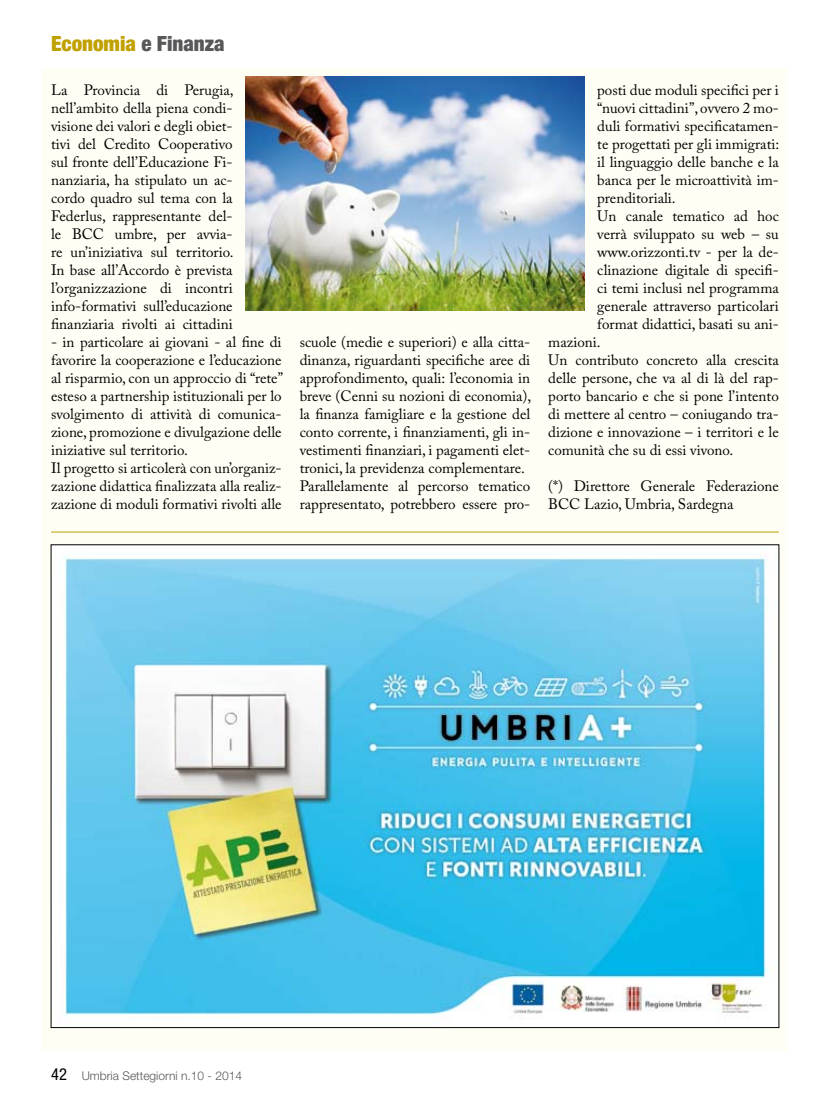
<style>
.page{position:relative;width:830px;height:1106px;background:#fff}
.page>*{position:absolute;margin:0;border:0;box-sizing:border-box;transform-origin:0 0}
.t1{font:900 condensed 21px "Helvetica Neue";color:#c0a100}
.t2{font:15px/18px "Adobe Caslon Pro";color:#000}
.t3{font:300 12px "Helvetica Neue";color:#58585a}
.s1{color:#58585a}
.s2{font-weight:400;font-stretch:condensed;font-size:16.5px;color:#000}
</style>
<div class="page">
<div style="left:43px;top:68px;width:744px;height:982px;background:#fffef5"></div>
<img style="left:63px;top:557px;width:705px;height:461px">
<hr style="left:51px;top:531px;width:727px;height:1px;background:#c0a100">
<img style="left:245px;top:77px;width:339px;height:234px">
<p class="t1" style="left:51px;top:31px;width:175px">Economia <span class="s1">e Finanza</span></p>
<p class="t2" style="left:51px;top:80px;width:184px;text-align:justify">La Provincia di Perugia, nell’ambito della piena condi&shy;visione dei valori e degli obiet&shy;tivi del Credito Cooperativo sul fronte dell’Educazione Fi&shy;nanziaria, ha stipulato un ac&shy;cordo quadro sul tema con la Federlus, rappresentante del&shy;le BCC umbre, per avvia&shy;re un’iniziativa sul territorio.<br>In base all’Accordo è prevista l’organizzazione di incontri info-formativi sull’educazione finanziaria rivolti ai cittadini</p>
<p class="t2" style="left:51px;top:332px;width:233px">- in particolare ai giovani - al fine di favorire la cooperazione e l’educazione al risparmio, con un approccio di “rete” esteso a partnership istituzionali per lo svolgimento di attività di comunica&shy;zione, promozione e divulgazione delle iniziative sul territorio.<br>Il progetto si articolerà con un’organiz&shy;zazione didattica finalizzata alla realiz&shy;zazione di moduli formativi rivolti alle</p>
<p class="t2" style="left:299px;top:332px;width:233px">scuole (medie e superiori) e alla citta&shy;dinanza, riguardanti specifiche aree di approfondimento, quali: l’economia in breve (Cenni su nozioni di economia), la finanza famigliare e la gestione del conto corrente, i finanziamenti, gli in&shy;vestimenti finanziari, i pagamenti elet&shy;tronici, la previdenza complementare.<br>Parallelamente al percorso tematico rappresentato, potrebbero essere pro-</p>
<p class="t2" style="left:597px;top:80px;width:183px">posti due moduli specifici per i</p>
<p class="t2" style="left:597px;top:98px;width:183px">“nuovi cittadini”, ovvero 2 mo-</p>
<p class="t2" style="left:597px;top:116px;width:183px">duli formativi specificatamen-</p>
<p class="t2" style="left:597px;top:134px;width:183px">te progettati per gli immigrati:</p>
<p class="t2" style="left:597px;top:152px;width:183px">il linguaggio delle banche e la</p>
<p class="t2" style="left:597px;top:170px;width:183px">banca per le microattività im-</p>
<p class="t2" style="left:597px;top:188px;width:80px">prenditoriali.</p>
<p class="t2" style="left:597px;top:206px;width:183px">Un canale tematico ad hoc</p>
<p class="t2" style="left:597px;top:224px;width:183px">verrà sviluppato su web – su</p>
<p class="t2" style="left:597px;top:242px;width:183px">www.orizzonti.tv - per la de-</p>
<p class="t2" style="left:597px;top:260px;width:183px">clinazione digitale di specifi-</p>
<p class="t2" style="left:597px;top:278px;width:183px">ci temi inclusi nel programma</p>
<p class="t2" style="left:597px;top:296px;width:183px">generale attraverso particolari</p>
<p class="t2" style="left:597px;top:314px;width:183px">format didattici, basati su ani-</p>
<p class="t2" style="left:548px;top:332px;width:54px">mazioni.</p>
<p class="t2" style="left:548px;top:350px;width:232px">Un contributo concreto alla crescita</p>
<p class="t2" style="left:548px;top:368px;width:232px">delle persone, che va al di là del rap-</p>
<p class="t2" style="left:548px;top:386px;width:232px">porto bancario e che si pone l’intento</p>
<p class="t2" style="left:548px;top:404px;width:232px">di mettere al centro – coniugando tra-</p>
<p class="t2" style="left:548px;top:422px;width:232px">dizione e innovazione – i territori e le</p>
<p class="t2" style="left:548px;top:440px;width:186px">comunità che su di essi vivono.</p>
<p class="t2" style="left:548px;top:476px;width:232px">(*) Direttore Generale Federazione<br>BCC Lazio, Umbria, Sardegna</p>
<p class="t3" style="left:51px;top:1068px;width:192px"><span class="s2">42</span> Umbria Settegiorni n.10 - 2014</p>
</div>
